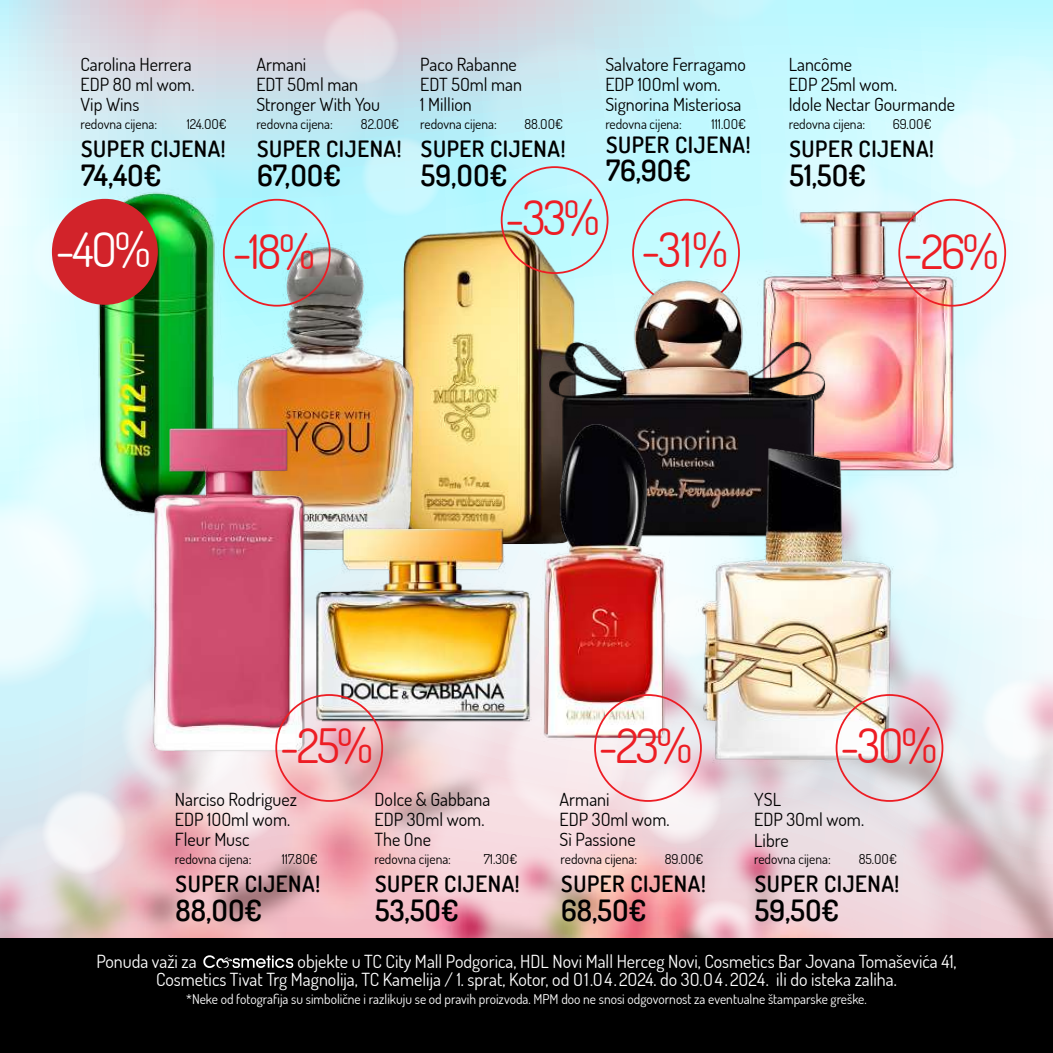
<style>
.page{position:relative;width:1053px;height:1053px;background:#fff}
.page>*{position:absolute;margin:0;border:0;box-sizing:border-box;transform-origin:0 0}
.t1{font:47.25px "Dosis";letter-spacing:-.05em;color:#ed1d24}
.t2{font:47.25px "Dosis";color:#fff}
.t3{font:600 29.25px "Dosis";color:#000}
.t4{font:600 22.5px "Dosis";letter-spacing:.025em;color:#000}
.t5{font:18px/20.2px "Dosis";color:#000}
.t6{font:18px/18px "Dosis";color:#fff}
.t7{font:13.5px "Dosis";color:#000}
.t8{font:13.5px "Dosis";color:#fff}
</style>
<div class="page">
<svg style="left:0;top:0;width:1052px;height:288px;background:#cceff6"></svg>
<div style="left:0;top:535px;width:62px;height:58px;background:#f2fdff"></div>
<svg style="left:140px;top:0;width:251px;height:171px;background:#d0dce5"></svg>
<svg style="left:482px;top:36px;width:167px;height:167px;background:#c4eef7"></svg>
<svg style="left:961px;top:52px;width:91px;height:107px;background:#dbfbff"></svg>
<div style="left:678px;top:0;width:107px;height:24px;background:#c4f5fb"></div>
<div style="left:778px;top:137px;width:107px;height:107px;background:#d4faff;border-radius:53px"></div>
<div style="left:934px;top:107px;width:82px;height:82px;background:#e9fcff;border-radius:41px"></div>
<svg style="left:957px;top:288px;width:95px;height:184px"></svg>
<div style="left:322px;top:7px;width:77px;height:77px;background:linear-gradient(to bottom,#f2cbd3,#d6e7ef);border-radius:39px"></div>
<div style="left:292px;top:133px;width:199px;height:199px;background:#b2f4fd;border-radius:99px"></div>
<svg style="left:360px;top:136px;width:81px;height:81px"></svg>
<img style="left:0;top:593px;width:419px;height:345px">
<img style="left:791px;top:472px;width:261px;height:466px">
<img style="left:399px;top:813px;width:495px;height:125px">
<img style="left:757px;top:157px;width:200px;height:252px">
<img style="left:0;top:171px;width:330px;height:364px">
<img style="left:361px;top:186px;width:259px;height:149px">
<div style="left:500px;top:166px;width:108px;height:108px;border:2px solid #ed1d24;border-radius:50%"></div>
<img style="left:547px;top:280px;width:278px;height:129px">
<div style="left:898px;top:199px;width:108px;height:107px;border:2px solid #ed1d24;border-radius:50%"></div>
<img style="left:170px;top:242px;width:311px;height:262px">
<img style="left:62px;top:421px;width:339px;height:343px">
<div style="left:223px;top:199px;width:107px;height:107px;border:2px solid #ed1d24;border-radius:50%"></div>
<img style="left:419px;top:335px;width:372px;height:497px">
<img style="left:298px;top:504px;width:247px;height:238px">
<img style="left:608px;top:409px;width:390px;height:391px">
<div style="left:835px;top:694px;width:108px;height:107px;border:2px solid #ed1d24;border-radius:50%"></div>
<div style="left:275px;top:694px;width:108px;height:107px;border:2px solid #ed1d24;border-radius:50%"></div>
<div style="left:52px;top:199px;width:106px;height:106px;background:#d2232a;border-radius:50%"></div>
<div style="left:0;top:938px;width:1052px;height:114px;background:#000"></div>
<svg style="left:203px;top:955px;width:91px;height:13px"></svg>
<p class="t5" style="left:81px;top:54px;width:115px">Carolina Herrera<br>EDP 8O ml wom.<br>Vip Wins</p>
<p class="t4" style="left:81px;top:134px;width:146px">SUPER CIJENA!</p>
<h2 class="t3" style="left:81px;top:156px;width:82px">74,4O€</h2>
<p class="t7" style="left:81px;top:115px;width:78px">redovna cijena:</p>
<p class="t7" style="left:187px;top:115px;width:42px">124.OO€</p>
<p class="t5" style="left:256px;top:54px;width:125px">Armani<br>EDT 5Oml man<br>Stronger With You</p>
<p class="t4" style="left:257px;top:134px;width:146px">SUPER CIJENA!</p>
<h2 class="t3" style="left:257px;top:156px;width:86px">67,OO€</h2>
<p class="t7" style="left:256px;top:115px;width:78px">redovna cijena:</p>
<p class="t7" style="left:361px;top:115px;width:40px">82.OO€</p>
<p class="t5" style="left:420px;top:54px;width:103px">Paco Rabanne<br>EDT 5Oml man<br>1 Million</p>
<p class="t4" style="left:421px;top:134px;width:146px">SUPER CIJENA!</p>
<h2 class="t3" style="left:421px;top:156px;width:88px">59,OO€</h2>
<p class="t7" style="left:420px;top:115px;width:78px">redovna cijena:</p>
<p class="t7" style="left:524px;top:115px;width:40px">88.OO€</p>
<p class="t5" style="left:605px;top:54px;width:142px">Salvatore Ferragamo<br>EDP 1OOml wom.<br>Signorina Misteriosa</p>
<p class="t4" style="left:606px;top:130px;width:146px">SUPER CIJENA!</p>
<h2 class="t3" style="left:606px;top:151px;width:87px">76,9O€</h2>
<p class="t7" style="left:605px;top:115px;width:78px">redovna cijena:</p>
<p class="t7" style="left:711px;top:115px;width:36px">111.OO€</p>
<p class="t5" style="left:788px;top:54px;width:168px">Lancôme<br>EDP 25ml wom.<br>Idole Nectar Gourmande</p>
<p class="t4" style="left:789px;top:134px;width:146px">SUPER CIJENA!</p>
<h2 class="t3" style="left:789px;top:156px;width:78px">51,5O€</h2>
<p class="t7" style="left:788px;top:115px;width:78px">redovna cijena:</p>
<p class="t7" style="left:892px;top:115px;width:40px">69.OO€</p>
<h1 class="t2" style="left:55px;top:218px;width:97px">-4O%</h1>
<h1 class="t1" style="left:232px;top:221px;width:84px">-18%</h1>
<h1 class="t1" style="left:505px;top:186px;width:96px">-33%</h1>
<h1 class="t1" style="left:641px;top:219px;width:88px">-31%</h1>
<h1 class="t1" style="left:903px;top:221px;width:97px">-26%</h1>
<h1 class="t1" style="left:280px;top:714px;width:95px">-25%</h1>
<h1 class="t1" style="left:598px;top:714px;width:95px">-23%</h1>
<h1 class="t1" style="left:840px;top:714px;width:99px">-3O%</h1>
<p class="t5" style="left:175px;top:788px;width:123px">Narciso Rodriguez<br>EDP 1OOml wom.<br>Fleur Musc</p>
<p class="t4" style="left:176px;top:869px;width:146px">SUPER CIJENA!</p>
<h2 class="t3" style="left:176px;top:890px;width:88px">88,OO€</h2>
<p class="t7" style="left:175px;top:849px;width:78px">redovna cijena:</p>
<p class="t7" style="left:282px;top:849px;width:37px">117.8O€</p>
<p class="t5" style="left:374px;top:788px;width:117px">Dolce &amp; Gabbana<br>EDP 3Oml wom.<br>The One</p>
<p class="t4" style="left:375px;top:869px;width:146px">SUPER CIJENA!</p>
<h2 class="t3" style="left:375px;top:890px;width:85px">53,5O€</h2>
<p class="t7" style="left:374px;top:849px;width:78px">redovna cijena:</p>
<p class="t7" style="left:483px;top:849px;width:35px">71.3O€</p>
<p class="t5" style="left:559px;top:788px;width:111px">Armani<br>EDP 3Oml wom.<br>Sì Passione</p>
<p class="t4" style="left:561px;top:869px;width:146px">SUPER CIJENA!</p>
<h2 class="t3" style="left:561px;top:890px;width:86px">68,5O€</h2>
<p class="t7" style="left:560px;top:849px;width:78px">redovna cijena:</p>
<p class="t7" style="left:664px;top:849px;width:40px">89.OO€</p>
<p class="t5" style="left:754px;top:788px;width:111px">YSL<br>EDP 3Oml wom.<br>Libre</p>
<p class="t4" style="left:754px;top:869px;width:146px">SUPER CIJENA!</p>
<h2 class="t3" style="left:754px;top:891px;width:86px">59,5O€</h2>
<p class="t7" style="left:754px;top:850px;width:78px">redovna cijena:</p>
<p class="t7" style="left:858px;top:850px;width:40px">85.OO€</p>
<p class="t6" style="left:96px;top:951px;width:102px">Ponuda važi za</p>
<p class="t6" style="left:156px;top:951px;width:801px;text-indent:141px">objekte u TC City Mall Podgorica, HDL Novi Mall Herceg Novi, Cosmetics Bar Jovana Tomaševića 41,<br>Cosmetics Tivat Trg Magnolija, TC Kamelija / 1. sprat, Kotor, od O1.O4. 2O24. do 3O.O4. 2O24. ili do isteka zaliha.</p>
<p class="t8" style="left:186px;top:989px;width:682px">*Neke od fotografija su simbolične i razlikuju se od pravih proizvoda. MPM doo ne snosi odgovornost za eventualne štamparske greške.</p>
</div>
